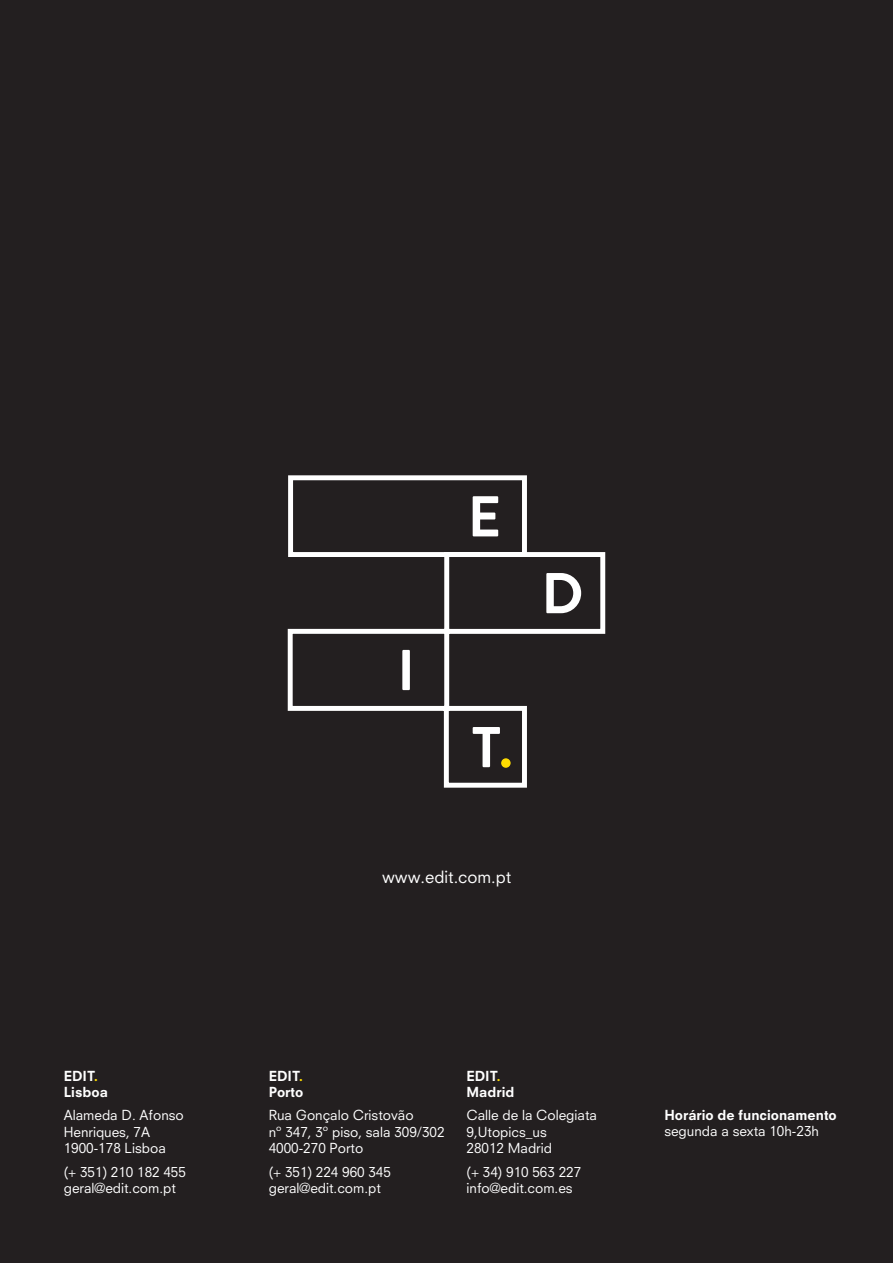
<style>
.page{position:relative;width:893px;height:1263px;background:#231f20}
.page>*{position:absolute;margin:0;border:0;box-sizing:border-box;transform-origin:0 0}
.t1{font:16.5px "Neuzeit SLT";color:#fff}
.t2{font:13.5px "Neuzeit SLT";color:#fff}
.t3{font:800 13.5px "Neuzeit SLT Std";color:#fff}
.s1{color:#ffdc01}
</style>
<div class="page">
<svg style="left:287px;top:475px;width:319px;height:313px"></svg>
<p class="t3" style="left:64px;top:1068px;width:35px">EDIT<span class="s1">.</span></p>
<p class="t3" style="left:64px;top:1084px;width:46px">Lisboa</p>
<p class="t2" style="left:64px;top:1107px;width:122px">Alameda D. Afonso</p>
<p class="t2" style="left:64px;top:1123px;width:88px">Henriques, 7A</p>
<p class="t2" style="left:64px;top:1139px;width:104px">1900-178 Lisboa</p>
<p class="t2" style="left:64px;top:1163px;width:124px">(+ 351) 210 182 455</p>
<p class="t2" style="left:64px;top:1180px;width:114px">geral@edit.com.pt</p>
<p class="t1" style="left:382px;top:867px;width:131px">www.edit.com.pt</p>
<p class="t3" style="left:269px;top:1068px;width:35px">EDIT<span class="s1">.</span></p>
<p class="t3" style="left:269px;top:1084px;width:36px">Porto</p>
<p class="t2" style="left:269px;top:1107px;width:146px">Rua Gonçalo Cristovão</p>
<p class="t2" style="left:269px;top:1123px;width:177px">nº 347, 3º piso, sala 309/302</p>
<p class="t2" style="left:269px;top:1139px;width:96px">4000-270 Porto</p>
<p class="t2" style="left:269px;top:1163px;width:124px">(+ 351) 224 960 345</p>
<p class="t2" style="left:269px;top:1180px;width:114px">geral@edit.com.pt</p>
<p class="t3" style="left:466px;top:1068px;width:35px">EDIT<span class="s1">.</span></p>
<p class="t3" style="left:466px;top:1084px;width:50px">Madrid</p>
<p class="t2" style="left:466px;top:1107px;width:132px">Calle de la Colegiata</p>
<p class="t2" style="left:466px;top:1123px;width:82px">9,Utopics_us</p>
<p class="t2" style="left:466px;top:1139px;width:87px">28012 Madrid</p>
<p class="t2" style="left:466px;top:1163px;width:116px">(+ 34) 910 563 227</p>
<p class="t2" style="left:466px;top:1180px;width:108px">info@edit.com.es</p>
<p class="t3" style="left:664px;top:1107px;width:174px">Horário de funcionamento</p>
<p class="t2" style="left:664px;top:1123px;width:156px">segunda a sexta 10h-23h</p>
</div>
